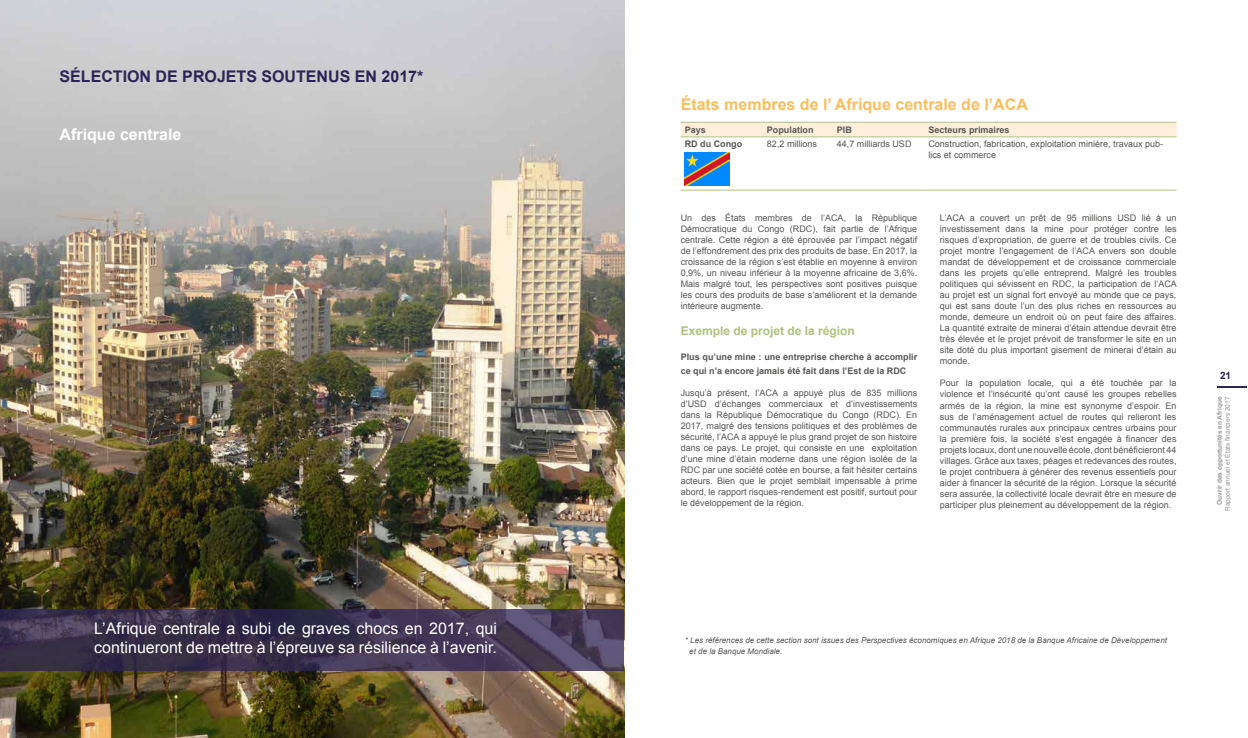
<style>
.page{position:relative;width:1248px;height:738px;background:#fff}
.page>*{position:absolute;margin:0;border:0;box-sizing:border-box;transform-origin:0 0}
.t1{font:16px/19.2px "Arial";color:#fff}
.t2{font:700 16px "Arial";color:#fbbe5e}
.t3{font:700 16px "Arial";color:#2c2456}
.t4{font:700 16px "Arial";color:#fff}
.t5{font:700 12px "Arial";color:#acc280}
.t6{font:700 10px "Arial";color:#2c2456}
.t7{font:9px/11px "Arial";color:#575756;text-align:justify}
.t8{font:700 9px/14px "Arial";color:#575756}
.t9{font:italic 8px/11px "Arial";color:#575756}
.t10{font:6.5px "Arial";color:#989898}
.t11{font:700 6.5px "Arial";color:#989898}
</style>
<div class="page">
<svg style="left:1217px;top:386px;width:29px;height:1px"></svg>
<img style="left:0;top:0;width:624px;height:737px">
<div style="left:680px;top:123px;width:496px;height:13px;background:#ffefda"></div>
<hr style="left:680px;top:122px;width:83px;height:1px;background:#acc280">
<hr style="left:763px;top:122px;width:69px;height:1px;background:#acc280">
<hr style="left:832px;top:122px;width:92px;height:1px;background:#acc280">
<hr style="left:924px;top:122px;width:252px;height:1px;background:#acc280">
<hr style="left:680px;top:136px;width:83px;height:1px;background:#acc280">
<hr style="left:763px;top:136px;width:69px;height:1px;background:#acc280">
<hr style="left:832px;top:136px;width:92px;height:1px;background:#acc280">
<hr style="left:924px;top:136px;width:252px;height:1px;background:#acc280">
<hr style="left:680px;top:190px;width:83px;height:1px;background:#acc280">
<hr style="left:763px;top:190px;width:69px;height:1px;background:#acc280">
<hr style="left:832px;top:190px;width:92px;height:1px;background:#acc280">
<hr style="left:924px;top:190px;width:252px;height:1px;background:#acc280">
<img style="left:684px;top:152px;width:45px;height:34px">
<svg style="left:0;top:608px;width:624px;height:62px;background:#3e3550"></svg>
<h1 class="t3" style="left:60px;top:66px;width:365px">SÉLECTION DE PROJETS SOUTENUS EN 2017*</h1>
<h1 class="t4" style="left:60px;top:124px;width:123px">Afrique centrale</h1>
<h1 class="t1" style="left:94px;top:618px;width:404px">L’Afrique centrale a subi de graves chocs en 2017, qui continueront de mettre à l’épreuve sa résilience à l’avenir.</h1>
<h1 class="t2" style="left:680px;top:93px;width:349px">États membres de l’ Afrique centrale de l’ACA</h1>
<p class="t8" style="left:684px;top:123px;width:23px">Pays</p>
<p class="t8" style="left:767px;top:123px;width:48px">Population</p>
<p class="t8" style="left:836px;top:123px;width:17px">PIB</p>
<p class="t8" style="left:928px;top:123px;width:83px">Secteurs primaires</p>
<p class="t8" style="left:684px;top:137px;width:59px">RD du Congo</p>
<p class="t7" style="left:767px;top:139px;width:52px">82,2 millions</p>
<p class="t7" style="left:836px;top:139px;width:76px">44,7 milliards USD</p>
<p class="t7" style="left:928px;top:139px;width:236px">Construction, fabrication, exploitation minière, travaux pub&shy;lics et commerce</p>
<p class="t7" style="left:680px;top:212px;width:238px">Un des États membres de l’ACA, la République Démocratique du Congo (RDC), fait partie de l’Afrique centrale. Cette région a été éprouvée par l’impact négatif de l’effondrement des prix des produits de base. En 2017, la croissance de la région s’est établie en moyenne à environ 0,9%, un niveau inférieur à la moyenne africaine de 3,6%.<br>Mais malgré tout, les perspectives sont positives puisque les cours des produits de base s’améliorent et la demande intérieure augmente.</p>
<h2 class="t5" style="left:680px;top:322px;width:176px">Exemple de projet de la région</h2>
<p class="t8" style="left:680px;top:350px;width:238px">Plus qu’une mine : une entreprise cherche à accomplir ce qui n’a encore jamais été fait dans l’Est de la RDC</p>
<p class="t7" style="left:680px;top:387px;width:238px">Jusqu’à présent, l’ACA a appuyé plus de 835 millions d’USD d’échanges commerciaux et d’investissements dans la République Démocratique du Congo (RDC). En 2017, malgré des tensions politiques et des problèmes de sécurité, l’ACA a appuyé le plus grand projet de son histoire dans ce pays. Le projet, qui consiste en une exploitation d’une mine d’étain moderne dans une région isolée de la RDC par une société cotée en bourse, a fait hésiter certains acteurs. Bien que le projet semblait impensable à prime abord, le rapport risques-rendement est positif, surtout pour le développement de la région.</p>
<p class="t7" style="left:939px;top:212px;width:238px">L’ACA a couvert un prêt de 95 millions USD lié à un investissement dans la mine pour protéger contre les risques d’expropriation, de guerre et de troubles civils. Ce projet montre l’engagement de l’ACA envers son double mandat de développement et de croissance commerciale dans les projets qu’elle entreprend. Malgré les troubles politiques qui sévissent en RDC, la participation de l’ACA au projet est un signal fort envoyé au monde que ce pays, qui est sans doute l’un des plus riches en ressources au monde, demeure un endroit où on peut faire des affaires.<br>La quantité extraite de minerai d’étain attendue devrait être très élevée et le projet prévoit de transformer le site en un site doté du plus important gisement de minerai d’étain au monde.</p>
<p class="t7" style="left:939px;top:377px;width:238px">Pour la population locale, qui a été touchée par la violence et l’insécurité qu’ont causé les groupes rebelles armés de la région, la mine est synonyme d’espoir. En sus de l’aménagement actuel de routes qui relieront les communautés rurales aux principaux centres urbains pour la première fois, la société s’est engagée à financer des projets locaux, dont une nouvelle école, dont bénéficieront 44 villages. Grâce aux taxes, péages et redevances des routes, le projet contribuera à générer des revenus essentiels pour aider à financer la sécurité de la région. Lorsque la sécurité sera assurée, la collectivité locale devrait être en mesure de participer plus pleinement au développement de la région.</p>
<p class="t6" style="left:1219px;top:368px;width:13px">21</p>
<p class="t11" style="left:1215px;top:504px;width:109px;rotate:-90deg">Ouvrir des opportunités en Afrique</p>
<p class="t10" style="left:1222px;top:510px;width:116px;rotate:-90deg">Rapport annuel et États financiers 2017</p>
<p class="t9" style="left:689px;top:634px;width:479px;text-indent:-4px">* Les références de cette section sont issues des Perspectives économiques en Afrique 2018 de la Banque Africaine de Développement et de la Banque Mondiale.</p>
</div>
